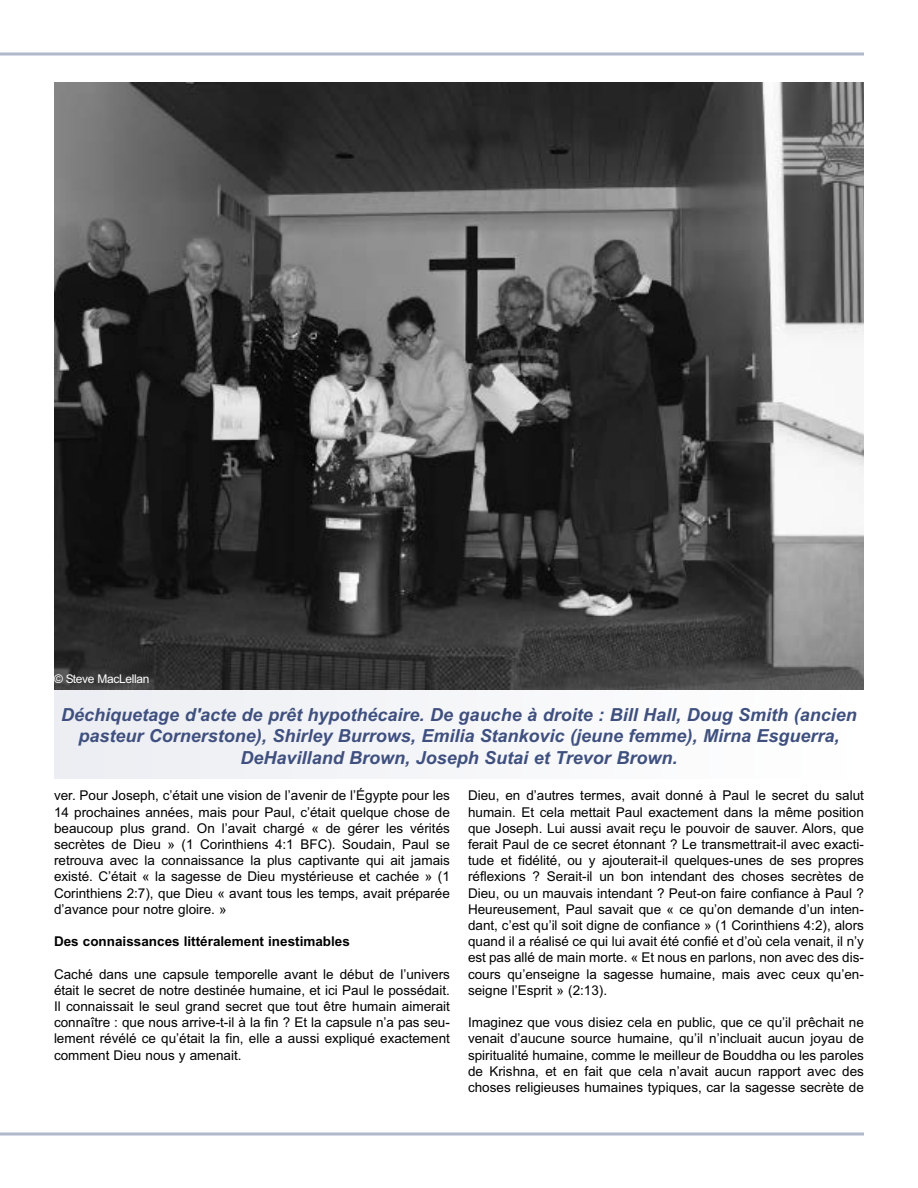
<style>
.page{position:relative;width:918px;height:1188px;background:#fff}
.page>*{position:absolute;margin:0;border:0;box-sizing:border-box;transform-origin:0 0}
.t1{font:italic 700 18px/21.6px "Arial";color:#3f507f;text-align:center}
.t2{font:13.5px/16.2px "Arial";color:#000;text-align:justify}
.t3{font:700 13.5px "Arial";color:#000}
.t4{font:12px "Arial";letter-spacing:-.03em;color:#fff}
</style>
<div class="page">
<svg style="left:0;top:52px;width:864px;height:4px"></svg>
<svg style="left:0;top:1132px;width:864px;height:4px"></svg>
<img style="left:54px;top:82px;width:810px;height:608px">
<div style="left:54px;top:691px;width:810px;height:87px;background:#f5f6f9"></div>
<p class="t4" style="left:54px;top:672px;width:97px">© Steve MacLellan</p>
<h1 class="t1" style="left:61px;top:704px;width:797px">Déchiquetage d'acte de prêt hypothécaire. De gauche à droite : Bill Hall, Doug Smith (ancien pasteur Cornerstone), Shirley Burrows, Emilia Stankovic (jeune femme), Mirna Esguerra,<br>DeHavilland Brown, Joseph Sutai et Trevor Brown.</h1>
<p class="t2" style="left:54px;top:788px;width:397px">ver. Pour Joseph, c’était une vision de l’avenir de l’Égypte pour les 14 prochaines années, mais pour Paul, c’était quelque chose de beaucoup plus grand. On l’avait chargé « de gérer les vérités secrètes de Dieu » (1 Corinthiens 4:1 BFC). Soudain, Paul se retrouva avec la connaissance la plus captivante qui ait jamais existé. C’était « la sagesse de Dieu mystérieuse et cachée » (1<br>Corinthiens 2:7), que Dieu « avant tous les temps, avait préparée d’avance pour notre gloire. »</p>
<p class="t3" style="left:54px;top:934px;width:297px">Des connaissances littéralement inestimables</p>
<p class="t2" style="left:54px;top:966px;width:397px">Caché dans une capsule temporelle avant le début de l’univers était le secret de notre destinée humaine, et ici Paul le possédait.<br>Il connaissait le seul grand secret que tout être humain aimerait connaître : que nous arrive-t-il à la fin ? Et la capsule n’a pas seu&shy;lement révélé ce qu’était la fin, elle a aussi expliqué exactement comment Dieu nous y amenait.</p>
<p class="t2" style="left:468px;top:788px;width:397px">Dieu, en d’autres termes, avait donné à Paul le secret du salut humain. Et cela mettait Paul exactement dans la même position que Joseph. Lui aussi avait reçu le pouvoir de sauver. Alors, que ferait Paul de ce secret étonnant ? Le transmettrait-il avec exacti&shy;tude et fidélité, ou y ajouterait-il quelques-unes de ses propres réflexions ? Serait-il un bon intendant des choses secrètes de Dieu, ou un mauvais intendant ? Peut-on faire confiance à Paul ?<br>Heureusement, Paul savait que « ce qu’on demande d’un inten&shy;dant, c’est qu’il soit digne de confiance » (1 Corinthiens 4:2), alors quand il a réalisé ce qui lui avait été confié et d’où cela venait, il n’y est pas allé de main morte. « Et nous en parlons, non avec des dis&shy;cours qu’enseigne la sagesse humaine, mais avec ceux qu’en&shy;seigne l’Esprit » (2:13).</p>
<p class="t2" style="left:468px;top:1014px;width:397px">Imaginez que vous disiez cela en public, que ce qu’il prêchait ne venait d’aucune source humaine, qu’il n’incluait aucun joyau de spiritualité humaine, comme le meilleur de Bouddha ou les paroles de Krishna, et en fait que cela n’avait aucun rapport avec des choses religieuses humaines typiques, car la sagesse secrète de</p>
</div>
